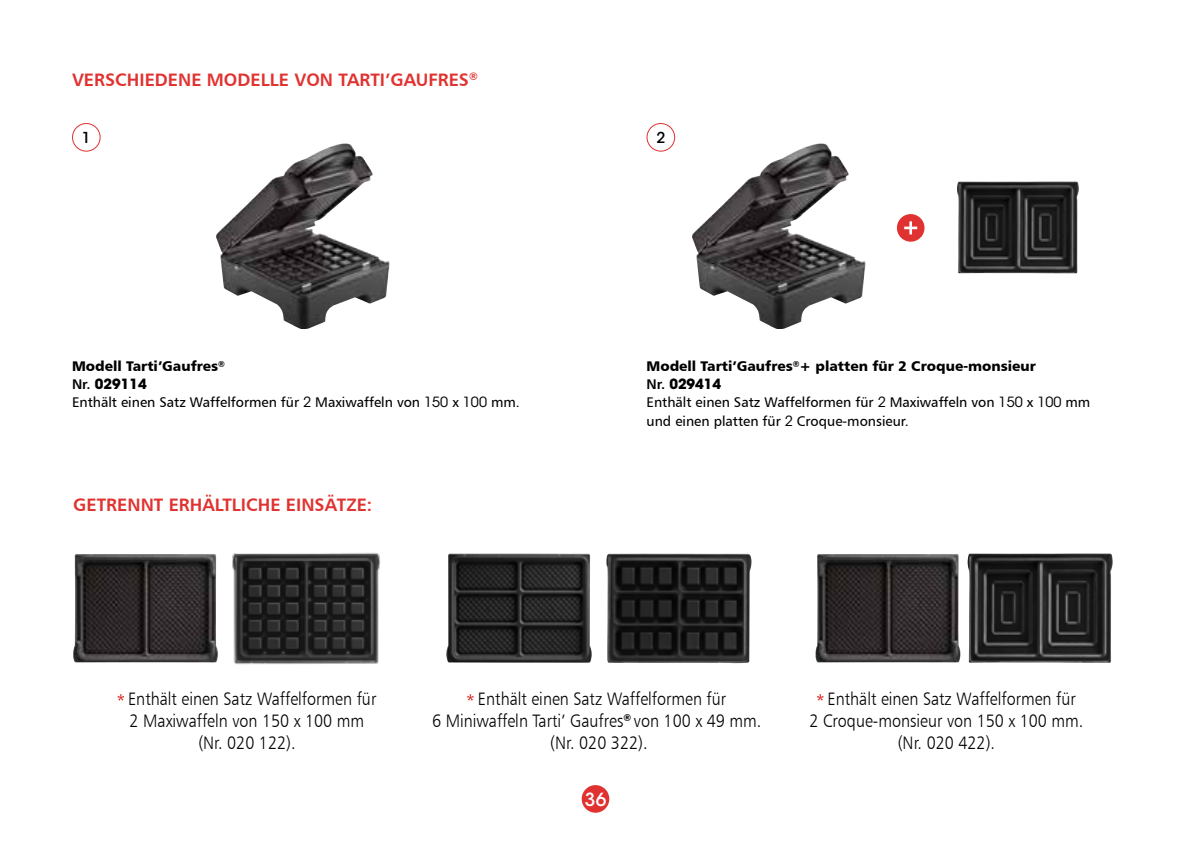
<style>
.page{position:relative;width:1191px;height:851px;background:#fff}
.page>*{position:absolute;margin:0;border:0;box-sizing:border-box;transform-origin:0 0}
.t1{font:18px/22px "Humanist 777 BT Light B";color:#000;text-align:center;scale:.9 1}
.t2{font:18px "Humanist 777 BT Bold B";color:#e03230}
.t3{font:500 18px "ITC Avant Garde Std";color:#fff}
.t4{font:500 15px "ITC Avant Garde Std";color:#000}
.t5{font:14px/18px "Humanist 777 BT Roman B";color:#000}
.t6{font:14px "Humanist 777 BT Black B";color:#000}
.t7{font:700 14px "ITC Avant Garde Std";color:#000}
.s1{font-family:"Humanist 777 BT Bold B";font-weight:400}
.s2{font-family:"ITC Avant Garde Std"}
</style>
<div class="page">
<div style="left:581px;top:785px;width:28px;height:27px;background:#e03230;border-radius:50%"></div>
<div style="left:72px;top:123px;width:29px;height:29px;border:1px solid #e03230;border-radius:50%"></div>
<div style="left:646px;top:123px;width:29px;height:29px;border:1px solid #e03230;border-radius:50%"></div>
<img style="left:73px;top:554px;width:145px;height:108px">
<img style="left:815px;top:554px;width:145px;height:108px">
<img style="left:232px;top:552px;width:149px;height:113px">
<img style="left:967px;top:553px;width:146px;height:109px">
<img style="left:446px;top:553px;width:146px;height:109px">
<img style="left:606px;top:553px;width:146px;height:110px">
<svg style="left:117px;top:694px;width:7px;height:6px"></svg>
<svg style="left:467px;top:694px;width:7px;height:6px"></svg>
<svg style="left:817px;top:694px;width:6px;height:6px"></svg>
<img style="left:216px;top:143px;width:173px;height:186px">
<img style="left:692px;top:143px;width:173px;height:186px">
<div style="left:897px;top:214px;width:27px;height:28px;background:#e03230;border-radius:50%"></div>
<svg style="left:904px;top:221px;width:13px;height:13px"></svg>
<img style="left:957px;top:181px;width:122px;height:92px">
<p class="t2" style="left:72px;top:68px;width:407px">VERSCHIEDENE MODELLE VON TARTI’GAUFRES<sup>®</sup></p>
<p class="t4" style="left:82px;top:129px;width:10px">1</p>
<p class="t4" style="left:656px;top:129px;width:10px">2</p>
<p class="t6" style="left:72px;top:357px;width:154px">Modell Tarti’Gaufres<sup>®</sup></p>
<p class="t7" style="left:72px;top:375px;width:76px"><span class="s1">Nr.</span> 029114</p>
<p class="t5" style="left:72px;top:393px;width:449px">Enthält einen Satz Waffelformen für <span class="s2">2</span> Maxiwaffeln von <span class="s2">150</span> x <span class="s2">100</span> mm.</p>
<p class="t2" style="left:73px;top:493px;width:300px">GETRENNT ERHÄLTLICHE EINSÄTZE:</p>
<p class="t6" style="left:646px;top:357px;width:391px">Modell Tarti’Gaufres<sup>®</sup>+ platten für 2 Croque-monsieur</p>
<p class="t7" style="left:646px;top:375px;width:76px"><span class="s1">Nr.</span> 029414</p>
<p class="t5" style="left:646px;top:393px;width:445px">Enthält einen Satz Waffelformen für <span class="s2">2</span> Maxiwaffeln von <span class="s2">150</span> x <span class="s2">100</span> mm und einen platten für <span class="s2">2</span> Croque-monsieur.</p>
<p class="t1" style="left:128px;top:687px;width:277px">Enthält einen Satz Waffelformen für<br>2 Maxiwaffeln von 150 x 100 mm (Nr. 020 122).</p>
<p class="t1" style="left:478px;top:687px;width:277px">Enthält einen Satz Waffelformen für</p>
<p class="t1" style="left:432px;top:709px;width:367px">6 Miniwaffeln Tarti’ Gaufres<sup>®</sup> von 100 x 49 mm.</p>
<p class="t1" style="left:550px;top:731px;width:110px">(Nr. 020 322).</p>
<p class="t3" style="left:584px;top:787px;width:23px">36</p>
<p class="t1" style="left:809px;top:687px;width:306px">Enthält einen Satz Waffelformen für<br>2 Croque-monsieur von 150 x 100 mm. (Nr. 020 422).</p>
</div>
